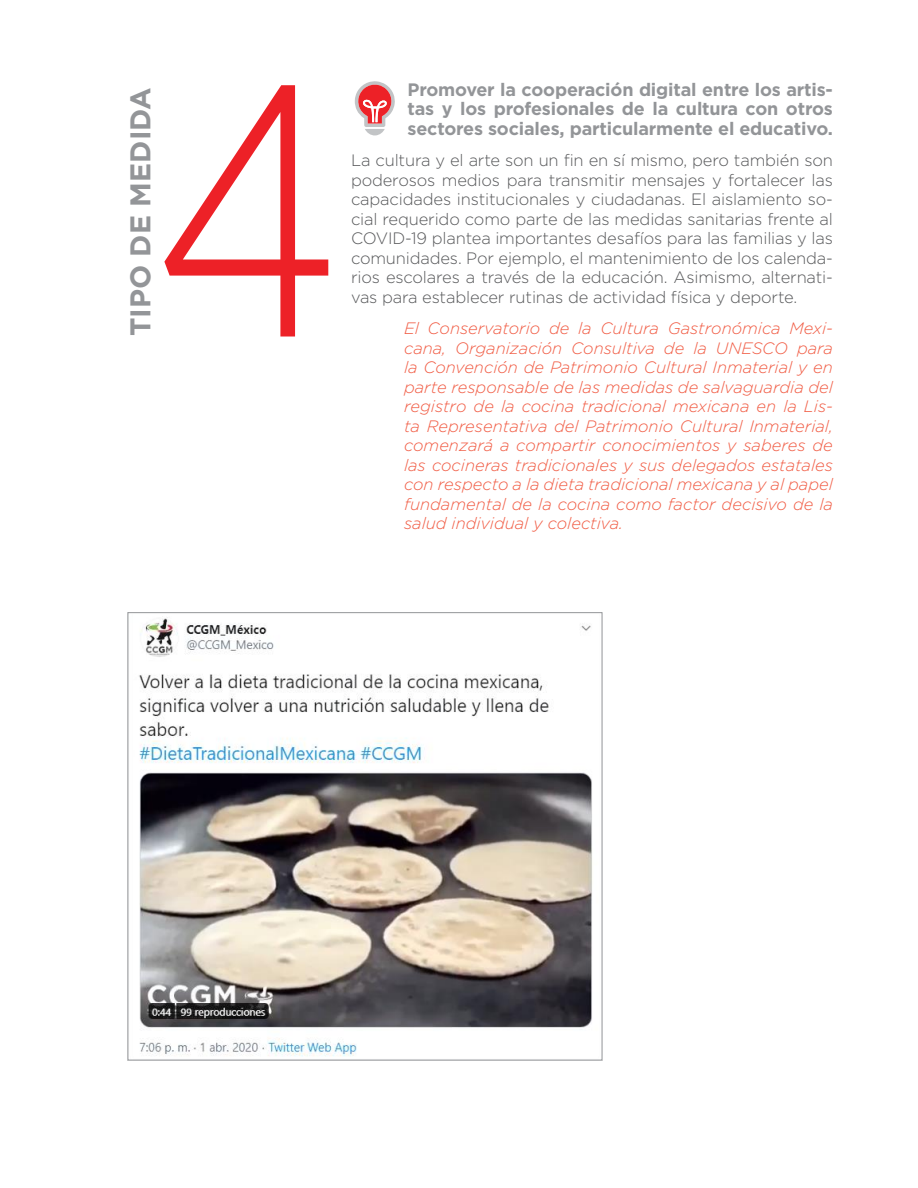
<style>
.page{position:relative;width:918px;height:1188px;background:#fff}
.page>*{position:absolute;margin:0;border:0;box-sizing:border-box;transform-origin:0 0}
.t1{font:300 356.4px "Gotham";color:#ed2127;scale:.82 1}
.t2{font:700 28.5px "Gotham";color:#939598}
.t3{font:700 18px/19.4px "Gotham";letter-spacing:-.01em;color:#939598;text-align:justify}
.t4{font:italic 300 16.5px/19.5px "Gotham";color:#f15c44;text-align:justify}
.t5{font:300 16.5px/19.5px "Gotham";letter-spacing:-.01em;color:#58595b;text-align:justify}
</style>
<div class="page">
<svg style="left:355px;top:81px;width:40px;height:55px"></svg>
<img style="left:139px;top:617px;width:453px;height:440px">
<h2 class="t2" style="left:121px;top:336px;width:250px;rotate:-90deg">TIPO DE MEDIDA</h2>
<h1 class="t1" style="left:150px;top:-15px;width:238px">4</h1>
<p class="t3" style="left:408px;top:80px;width:427px">Promover la cooperación digital entre los artis&shy;tas y los profesionales de la cultura con otros sectores sociales, particularmente el educativo.</p>
<p class="t5" style="left:351px;top:150px;width:484px">La cultura y el arte son un fin en sí mismo, pero también son poderosos medios para transmitir mensajes y fortalecer las capacidades institucionales y ciudadanas. El aislamiento so&shy;cial requerido como parte de las medidas sanitarias frente al COVID-19 plantea importantes desafíos para las familias y las comunidades. Por ejemplo, el mantenimiento de los calenda&shy;rios escolares a través de la educación. Asimismo, alternati&shy;vas para establecer rutinas de actividad física y deporte.</p>
<p class="t4" style="left:404px;top:318px;width:430px">El Conservatorio de la Cultura Gastronómica Mexi&shy;cana, Organización Consultiva de la UNESCO para la Convención de Patrimonio Cultural Inmaterial y en parte responsable de las medidas de salvaguardia del registro de la cocina tradicional mexicana en la Lis&shy;ta Representativa del Patrimonio Cultural Inmaterial, comenzará a compartir conocimientos y saberes de las cocineras tradicionales y sus delegados estatales con respecto a la dieta tradicional mexicana y al papel fundamental de la cocina como factor decisivo de la salud individual y colectiva.</p>
</div>
